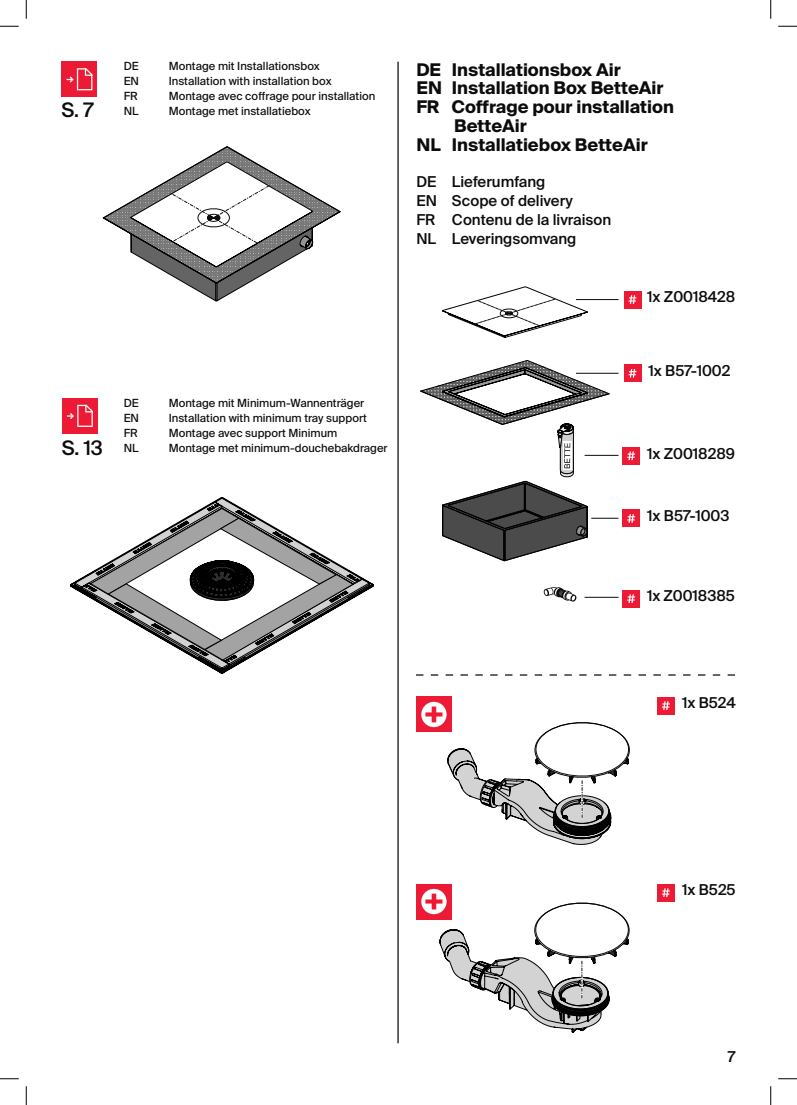
<style>
.page{position:relative;width:797px;height:1105px;background:#fff}
.page>*{position:absolute;margin:0;border:0;box-sizing:border-box;transform-origin:0 0}
.t1{font:500 20px "Suisse Intl";color:#0c0c0c}
.t2{font:700 17.5px "Suisse Intl";color:#0c0c0c}
.t3{font:500 15px/18.8px "Suisse Intl";color:#0c0c0c}
.t4{font:11.25px "Suisse Intl";color:#0c0c0c}
</style>
<div class="page">
<hr style="left:397px;top:62px;width:1px;height:981px;background:#0c0c0c">
<svg style="left:442px;top:286px;width:168px;height:52px"></svg>
<svg style="left:472px;top:299px;width:83px;height:27px"></svg>
<svg style="left:543px;top:587px;width:33px;height:15px"></svg>
<svg style="left:416px;top:674px;width:319px;height:2px"></svg>
<div style="left:416px;top:884px;width:35px;height:35px;background:#ed1a36"></div>
<svg style="left:421px;top:889px;width:209px;height:144px"></svg>
<div style="left:416px;top:697px;width:35px;height:35px;background:#ed1a36"></div>
<svg style="left:421px;top:697px;width:209px;height:148px"></svg>
<div style="left:623px;top:291px;width:18px;height:17px;background:#ed1a36"></div>
<svg style="left:628px;top:295px;width:8px;height:9px"></svg>
<div style="left:657px;top:884px;width:17px;height:17px;background:#ed1a36"></div>
<svg style="left:662px;top:888px;width:8px;height:9px"></svg>
<div style="left:657px;top:697px;width:17px;height:17px;background:#ed1a36"></div>
<svg style="left:662px;top:701px;width:8px;height:9px"></svg>
<div style="left:623px;top:364px;width:18px;height:18px;background:#ed1a36"></div>
<svg style="left:628px;top:369px;width:8px;height:9px"></svg>
<div style="left:622px;top:447px;width:18px;height:18px;background:#ed1a36"></div>
<svg style="left:627px;top:451px;width:8px;height:9px"></svg>
<div style="left:622px;top:510px;width:18px;height:17px;background:#ed1a36"></div>
<svg style="left:627px;top:514px;width:8px;height:9px"></svg>
<hr style="left:576px;top:299px;width:42px;height:1px;background:#0c0c0c">
<svg style="left:420px;top:360px;width:198px;height:201px"></svg>
<div style="left:622px;top:590px;width:18px;height:17px;background:#ed1a36"></div>
<svg style="left:627px;top:594px;width:8px;height:9px"></svg>
<hr style="left:584px;top:597px;width:34px;height:1px;background:#0c0c0c">
<svg style="left:102px;top:146px;width:239px;height:155px"></svg>
<div style="left:62px;top:62px;width:35px;height:35px;background:#ed1a36"></div>
<svg style="left:66px;top:68px;width:26px;height:22px"></svg>
<svg style="left:70px;top:573px;width:304px;height:25px"></svg>
<svg style="left:90px;top:497px;width:283px;height:177px"></svg>
<div style="left:62px;top:398px;width:35px;height:36px;background:#ed1a36"></div>
<svg style="left:67px;top:405px;width:26px;height:22px"></svg>
<svg style="left:0;top:25px;width:19px;height:2px"></svg>
<svg style="left:778px;top:25px;width:19px;height:2px"></svg>
<svg style="left:0;top:1078px;width:19px;height:1px"></svg>
<svg style="left:778px;top:1078px;width:19px;height:1px"></svg>
<svg style="left:25px;top:0;width:2px;height:19px"></svg>
<svg style="left:25px;top:1086px;width:2px;height:19px"></svg>
<svg style="left:770px;top:0;width:1px;height:19px"></svg>
<svg style="left:770px;top:1086px;width:1px;height:19px"></svg>
<h1 class="t1" style="left:62px;top:99px;width:33px">S. 7</h1>
<p class="t4" style="left:124px;top:60px;width:17px">DE</p>
<p class="t4" style="left:169px;top:60px;width:152px">Montage mit Installationsbox</p>
<p class="t4" style="left:124px;top:75px;width:17px">EN</p>
<p class="t4" style="left:169px;top:75px;width:164px">Installation with installation box</p>
<p class="t4" style="left:124px;top:90px;width:16px">FR</p>
<p class="t4" style="left:169px;top:90px;width:208px">Montage avec coffrage pour installation</p>
<p class="t4" style="left:124px;top:105px;width:16px">NL</p>
<p class="t4" style="left:169px;top:105px;width:143px">Montage met installatiebox</p>
<h1 class="t1" style="left:62px;top:436px;width:43px">S. 13</h1>
<p class="t4" style="left:124px;top:396px;width:17px">DE</p>
<p class="t4" style="left:169px;top:396px;width:197px">Montage mit Minimum-Wannenträger</p>
<p class="t4" style="left:124px;top:411px;width:17px">EN</p>
<p class="t4" style="left:169px;top:411px;width:199px">Installation with minimum tray support</p>
<p class="t4" style="left:124px;top:426px;width:16px">FR</p>
<p class="t4" style="left:169px;top:426px;width:170px">Montage avec support Minimum</p>
<p class="t4" style="left:124px;top:441px;width:16px">NL</p>
<p class="t4" style="left:169px;top:441px;width:220px">Montage met minimum-douchebakdrager</p>
<h2 class="t2" style="left:416px;top:59px;width:206px">DE Installationsbox Air</h2>
<h2 class="t2" style="left:416px;top:78px;width:248px">EN Installation Box BetteAir</h2>
<h2 class="t2" style="left:416px;top:97px;width:259px">FR Coffrage pour installation</h2>
<h2 class="t2" style="left:454px;top:115px;width:74px">BetteAir</h2>
<h2 class="t2" style="left:416px;top:134px;width:233px">NL Installatiebox BetteAir</h2>
<h3 class="t3" style="left:416px;top:173px;width:196px">DE Lieferumfang<br>EN Scope of delivery<br>FR Contenu de la livraison<br>NL Leveringsomvang</h3>
<h3 class="t3" style="left:647px;top:288px;width:90px">1x Z0018428</h3>
<h3 class="t3" style="left:648px;top:361px;width:83px">1x B57-1002</h3>
<h3 class="t3" style="left:647px;top:444px;width:89px">1x Z0018289</h3>
<h3 class="t3" style="left:647px;top:507px;width:84px">1x B57-1003</h3>
<h3 class="t3" style="left:647px;top:587px;width:89px">1x Z0018385</h3>
<h3 class="t3" style="left:682px;top:694px;width:55px">1x B524</h3>
<h3 class="t3" style="left:682px;top:881px;width:55px">1x B525</h3>
<h3 class="t3" style="left:727px;top:1048px;width:9px">7</h3>
</div>
